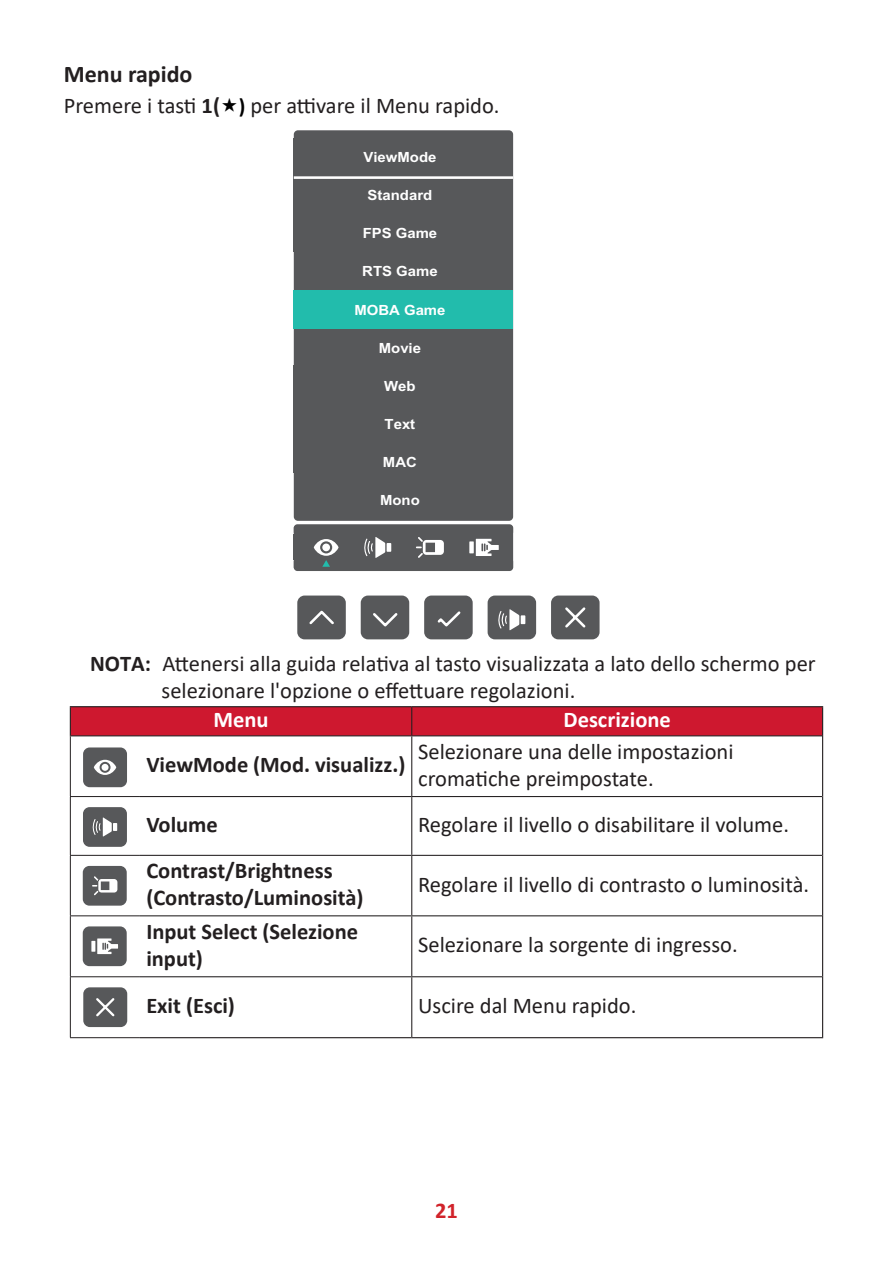
<style>
.page{position:relative;width:893px;height:1263px;background:#fff}
.page>*{position:absolute;margin:0;border:0;box-sizing:border-box;transform-origin:0 0}
.t1{font:700 24px "Calibri";color:#231f20}
.t2{font:22.5px/27px "Calibri";color:#231f20}
.t3{font:700 22.5px/27px "Calibri";color:#231f20}
.t4{font:700 22.5px "Calibri";color:#fff}
.t5{font:700 22.5px "Calibri";color:#d1232a}
.t6{font:700 14.1px "Arial";color:#fff;scale:1.06 1}
.s1{font-weight:700}
.s2{font-weight:700;font-size:21px;color:#000}
</style>
<div class="page">
<div style="left:294px;top:524px;width:219px;height:47px;background:#57585a;border-radius:4px"></div>
<div style="left:294px;top:130px;width:219px;height:391px;background:#57585a;border-radius:4px"></div>
<div style="left:293px;top:290px;width:220px;height:38px;background:#22bcac"></div>
<div style="left:297px;top:595px;width:49px;height:44px;background:#57585a;border-radius:7px"></div>
<svg style="left:309px;top:610px;width:25px;height:15px"></svg>
<div style="left:361px;top:595px;width:48px;height:44px;background:#57585a;border-radius:7px"></div>
<svg style="left:373px;top:613px;width:25px;height:14px"></svg>
<div style="left:424px;top:595px;width:49px;height:44px;background:#57585a;border-radius:7px"></div>
<svg style="left:437px;top:611px;width:24px;height:16px"></svg>
<hr style="left:294px;top:176px;width:219px;height:3px;background:#fff">
<svg style="left:416px;top:537px;width:28px;height:21px"></svg>
<div style="left:469px;top:541px;width:5px;height:12px;background:#fff"></div>
<svg style="left:476px;top:539px;width:23px;height:17px"></svg>
<div style="left:551px;top:595px;width:49px;height:44px;background:#57585a;border-radius:7px"></div>
<svg style="left:565px;top:607px;width:21px;height:21px"></svg>
<div style="left:488px;top:595px;width:48px;height:44px;background:#57585a;border-radius:7px"></div>
<svg style="left:498px;top:609px;width:27px;height:21px"></svg>
<svg style="left:364px;top:537px;width:27px;height:21px"></svg>
<svg style="left:314px;top:539px;width:25px;height:28px"></svg>
<hr style="left:70px;top:706px;width:70px;height:1px;background:#231f20">
<hr style="left:140px;top:706px;width:272px;height:1px;background:#231f20">
<hr style="left:412px;top:706px;width:411px;height:1px;background:#231f20">
<hr style="left:822px;top:736px;width:1px;height:60px;background:#231f20">
<hr style="left:822px;top:796px;width:1px;height:59px;background:#231f20">
<hr style="left:822px;top:855px;width:1px;height:61px;background:#231f20">
<hr style="left:822px;top:916px;width:1px;height:61px;background:#231f20">
<hr style="left:822px;top:977px;width:1px;height:60px;background:#231f20">
<hr style="left:140px;top:1037px;width:272px;height:1px;background:#231f20">
<hr style="left:412px;top:1037px;width:411px;height:1px;background:#231f20">
<div style="left:70px;top:707px;width:753px;height:29px;background:#ce182f"></div>
<hr style="left:70px;top:735px;width:70px;height:1px;background:#231f20">
<hr style="left:140px;top:735px;width:272px;height:1px;background:#231f20">
<hr style="left:412px;top:735px;width:410px;height:1px;background:#231f20">
<hr style="left:411px;top:736px;width:1px;height:60px;background:#231f20">
<hr style="left:140px;top:796px;width:272px;height:1px;background:#231f20">
<hr style="left:412px;top:796px;width:410px;height:1px;background:#231f20">
<hr style="left:411px;top:797px;width:1px;height:58px;background:#231f20">
<hr style="left:140px;top:855px;width:272px;height:1px;background:#231f20">
<hr style="left:412px;top:855px;width:410px;height:1px;background:#231f20">
<hr style="left:411px;top:856px;width:1px;height:59px;background:#231f20">
<hr style="left:140px;top:915px;width:272px;height:1px;background:#231f20">
<hr style="left:412px;top:915px;width:410px;height:1px;background:#231f20">
<hr style="left:411px;top:916px;width:1px;height:60px;background:#231f20">
<hr style="left:140px;top:976px;width:272px;height:1px;background:#231f20">
<hr style="left:412px;top:976px;width:410px;height:1px;background:#231f20">
<hr style="left:411px;top:977px;width:1px;height:60px;background:#231f20">
<hr style="left:70px;top:736px;width:1px;height:60px;background:#231f20">
<hr style="left:70px;top:796px;width:70px;height:1px;background:#231f20">
<hr style="left:70px;top:797px;width:1px;height:58px;background:#231f20">
<hr style="left:70px;top:855px;width:70px;height:1px;background:#231f20">
<hr style="left:70px;top:856px;width:1px;height:59px;background:#231f20">
<hr style="left:70px;top:915px;width:70px;height:1px;background:#231f20">
<hr style="left:70px;top:916px;width:1px;height:60px;background:#231f20">
<hr style="left:70px;top:976px;width:70px;height:1px;background:#231f20">
<hr style="left:70px;top:977px;width:1px;height:60px;background:#231f20">
<hr style="left:70px;top:1037px;width:70px;height:1px;background:#231f20">
<div style="left:83px;top:747px;width:44px;height:40px;background:#57585a;border-radius:7px"></div>
<svg style="left:94px;top:760px;width:22px;height:15px"></svg>
<div style="left:102px;top:764px;width:7px;height:7px;background:#fff;border-radius:50%"></div>
<div style="left:83px;top:807px;width:44px;height:40px;background:#57585a;border-radius:7px"></div>
<svg style="left:92px;top:817px;width:25px;height:20px"></svg>
<div style="left:83px;top:866px;width:44px;height:40px;background:#57585a;border-radius:7px"></div>
<svg style="left:92px;top:876px;width:25px;height:19px"></svg>
<div style="left:83px;top:926px;width:44px;height:40px;background:#57585a;border-radius:7px"></div>
<svg style="left:91px;top:941px;width:4px;height:11px"></svg>
<svg style="left:97px;top:938px;width:21px;height:16px"></svg>
<div style="left:83px;top:987px;width:44px;height:40px;background:#57585a;border-radius:7px"></div>
<svg style="left:96px;top:998px;width:19px;height:19px"></svg>
<p class="t1" style="left:64px;top:57px;width:130px">Menu rapido</p>
<p class="t2" style="left:64px;top:91px;width:437px">Premere i tasti <span class="s1">1(</span> <span class="s2">)</span> per attivare il Menu rapido.</p>
<p class="t6" style="left:363px;top:147px;width:70px">ViewMode</p>
<p class="t6" style="left:368px;top:185px;width:62px">Standard</p>
<p class="t6" style="left:363px;top:223px;width:72px">FPS Game</p>
<p class="t6" style="left:362px;top:261px;width:73px">RTS Game</p>
<p class="t6" style="left:354px;top:300px;width:87px">MOBA Game</p>
<p class="t6" style="left:379px;top:338px;width:41px">Movie</p>
<p class="t6" style="left:384px;top:376px;width:31px">Web</p>
<p class="t6" style="left:385px;top:414px;width:30px">Text</p>
<p class="t6" style="left:383px;top:452px;width:34px">MAC</p>
<p class="t6" style="left:380px;top:490px;width:39px">Mono</p>
<p class="t2" style="left:162px;top:649px;width:656px;text-indent:-71px"><span class="s1">NOTA:</span> Attenersi alla guida relativa al tasto visualizzata a lato dello schermo per selezionare l'opzione o effettuare regolazioni.</p>
<p class="t4" style="left:213px;top:704px;width:57px">Menu</p>
<p class="t4" style="left:563px;top:704px;width:109px">Descrizione</p>
<p class="t3" style="left:146px;top:751px;width:261px">ViewMode (Mod. visualizz.)</p>
<p class="t2" style="left:418px;top:737px;width:317px">Selezionare una delle impostazioni cromatiche preimpostate.</p>
<p class="t3" style="left:146px;top:811px;width:73px">Volume</p>
<p class="t2" style="left:418px;top:810px;width:372px">Regolare il livello o disabilitare il volume.</p>
<p class="t3" style="left:146px;top:857px;width:219px">Contrast/Brightness (Contrasto/Luminosità)</p>
<p class="t2" style="left:418px;top:870px;width:393px">Regolare il livello di contrasto o luminosità.</p>
<p class="t3" style="left:146px;top:918px;width:213px">Input Select (Selezione input)</p>
<p class="t2" style="left:418px;top:931px;width:321px">Selezionare la sorgente di ingresso.</p>
<p class="t3" style="left:146px;top:992px;width:90px">Exit (Esci)</p>
<p class="t2" style="left:418px;top:992px;width:220px">Uscire dal Menu rapido.</p>
<p class="t5" style="left:435px;top:1194px;width:24px">21</p>
</div>
